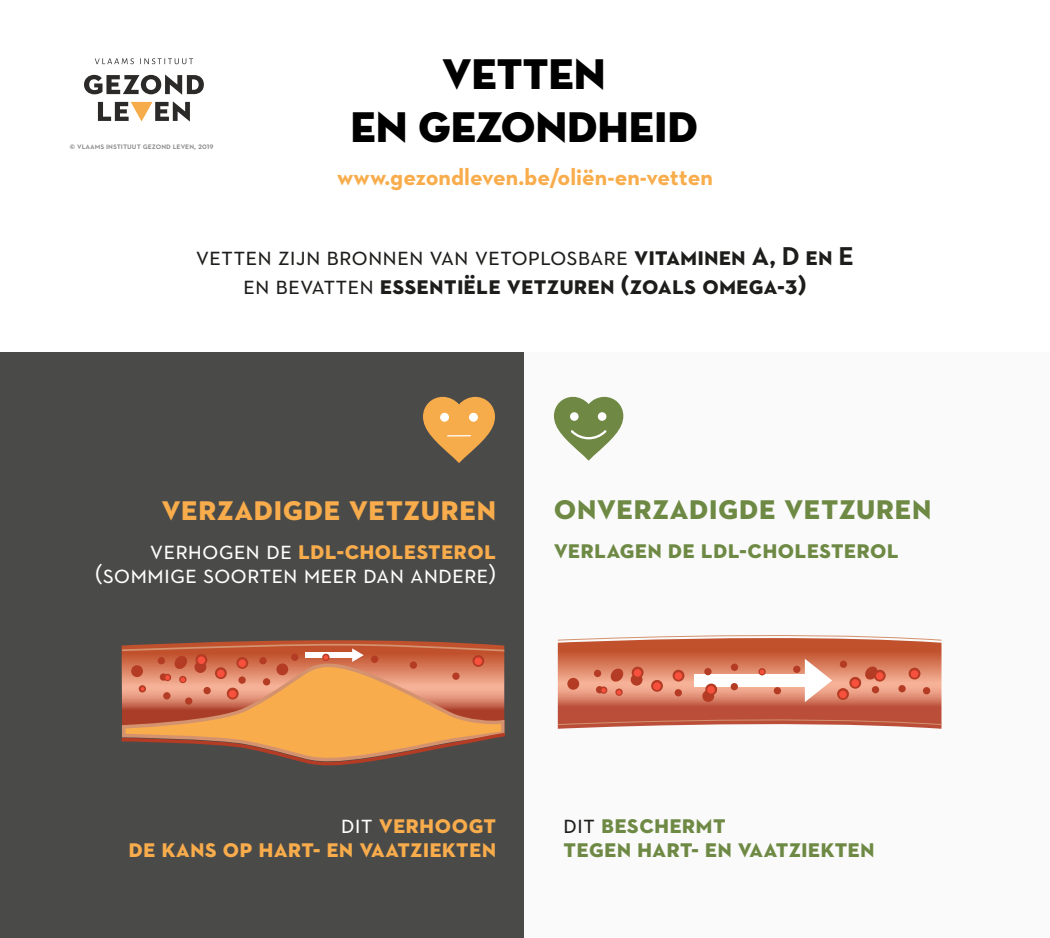
<style>
.page{position:relative;width:1050px;height:938px;background:#fff}
.page>*{position:absolute;margin:0;border:0;box-sizing:border-box;transform-origin:0 0}
.t1{font:43.75px/52.5px "Neutraface Display Titling";color:#000;text-align:center}
.t2{font:700 35.88px "Neutraface 2 Text";color:#6e8944}
.t3{font:700 35.88px "Neutraface 2 Text";color:#f8ac4b}
.t4{font:700 26.25px/28.9px "Neutraface 2 Text";color:#1d1d1b;text-align:center}
.t5{font:700 26.25px/24.5px "Neutraface 2 Text";color:#6e8944}
.t6{font:26.25px/24.5px "Neutraface 2 Text";color:#fff;text-align:right}
.t7{font:700 26.25px/24.5px "Neutraface 2 Text";color:#f8ac4b;text-align:right}
.t8{font:700 23.62px "Neutraface 2 Text";color:#f8ac4b}
.t9{font:600 8.75px "Neutraface 2 Text";color:#888887}
.s1{font-weight:400}
.s2{font-weight:700;color:#f8ac4b}
.s3{font-weight:400;color:#fff}
.s4{font-weight:400;color:#1d1d1b}
</style>
<div class="page">
<svg style="left:98px;top:101px;width:92px;height:21px"></svg>
<svg style="left:84px;top:75px;width:120px;height:20px"></svg>
<svg style="left:95px;top:58px;width:39px;height:6px"></svg>
<svg style="left:140px;top:58px;width:53px;height:6px"></svg>
<div style="left:524px;top:353px;width:526px;height:585px;background:#fafafa"></div>
<div style="left:0;top:353px;width:524px;height:585px;background:#4a4a49"></div>
<svg style="left:554px;top:397px;width:69px;height:64px"></svg>
<svg style="left:423px;top:397px;width:72px;height:66px"></svg>
<div style="left:440px;top:413px;width:9px;height:9px;background:#fff;border-radius:50%"></div>
<div style="left:469px;top:413px;width:9px;height:9px;background:#fff;border-radius:50%"></div>
<hr style="left:448px;top:435px;width:22px;height:2px;background:#fff">
<svg style="left:557px;top:635px;width:385px;height:94px;background:#d37f67"></svg>
<div style="left:653px;top:682px;width:8px;height:8px;background:#f7513e;border-radius:50%"></div>
<svg style="left:837px;top:688px;width:12px;height:12px"></svg>
<div style="left:839px;top:691px;width:8px;height:7px;background:#f7513e;border-radius:50%"></div>
<div style="left:675px;top:672px;width:7px;height:8px;background:#f7513e;border-radius:50%"></div>
<svg style="left:909px;top:668px;width:11px;height:12px"></svg>
<div style="left:911px;top:670px;width:7px;height:8px;background:#f7513e;border-radius:50%"></div>
<svg style="left:849px;top:677px;width:12px;height:12px"></svg>
<div style="left:851px;top:679px;width:8px;height:8px;background:#f7513e;border-radius:50%"></div>
<div style="left:874px;top:670px;width:12px;height:12px;background:#b43c24;border-radius:50%"></div>
<div style="left:876px;top:672px;width:8px;height:8px;background:#f7513e;border-radius:50%"></div>
<div style="left:774px;top:687px;width:7px;height:7px;background:#b43c24;border-radius:50%"></div>
<svg style="left:121px;top:640px;width:384px;height:126px;background:#c67e50"></svg>
<p class="t9" style="left:70px;top:140px;width:145px">© VLAAMS INSTITUUT GEZOND LEVEN, 2019</p>
<h1 class="t1" style="left:351px;top:48px;width:349px">VETTEN<br>EN GEZONDHEID</h1>
<p class="t8" style="left:337px;top:161px;width:377px">www.gezondleven.be/oliën-en-vetten</p>
<p class="t4" style="left:196px;top:241px;width:660px"><span class="s1">VETTEN ZIJN BRONNEN VAN VETOPLOSBARE</span> VITAMINEN A, D EN E<br><span class="s1">EN BEVATTEN</span> ESSENTIËLE VETZUREN (ZOALS OMEGA-3)</p>
<h2 class="t3" style="left:161px;top:485px;width:336px">VERZADIGDE VETZUREN</h2>
<h2 class="t2" style="left:554px;top:484px;width:380px">ONVERZADIGDE VETZUREN</h2>
<p class="t6" style="left:95px;top:537px;width:402px">VERHOGEN DE <span class="s2">LDL-CHOLESTEROL </span>(SOMMIGE SOORTEN MEER DAN ANDERE)</p>
<p class="t5" style="left:554px;top:537px;width:347px">VERLAGEN DE LDL-CHOLESTEROL</p>
<p class="t7" style="left:129px;top:811px;width:369px"><span class="s3">DIT</span> VERHOOGT<br>DE KANS OP HART- EN VAATZIEKTEN</p>
<p class="t5" style="left:563px;top:811px;width:313px"><span class="s4">DIT</span> BESCHERMT<br>TEGEN HART- EN VAATZIEKTEN</p>
</div>
